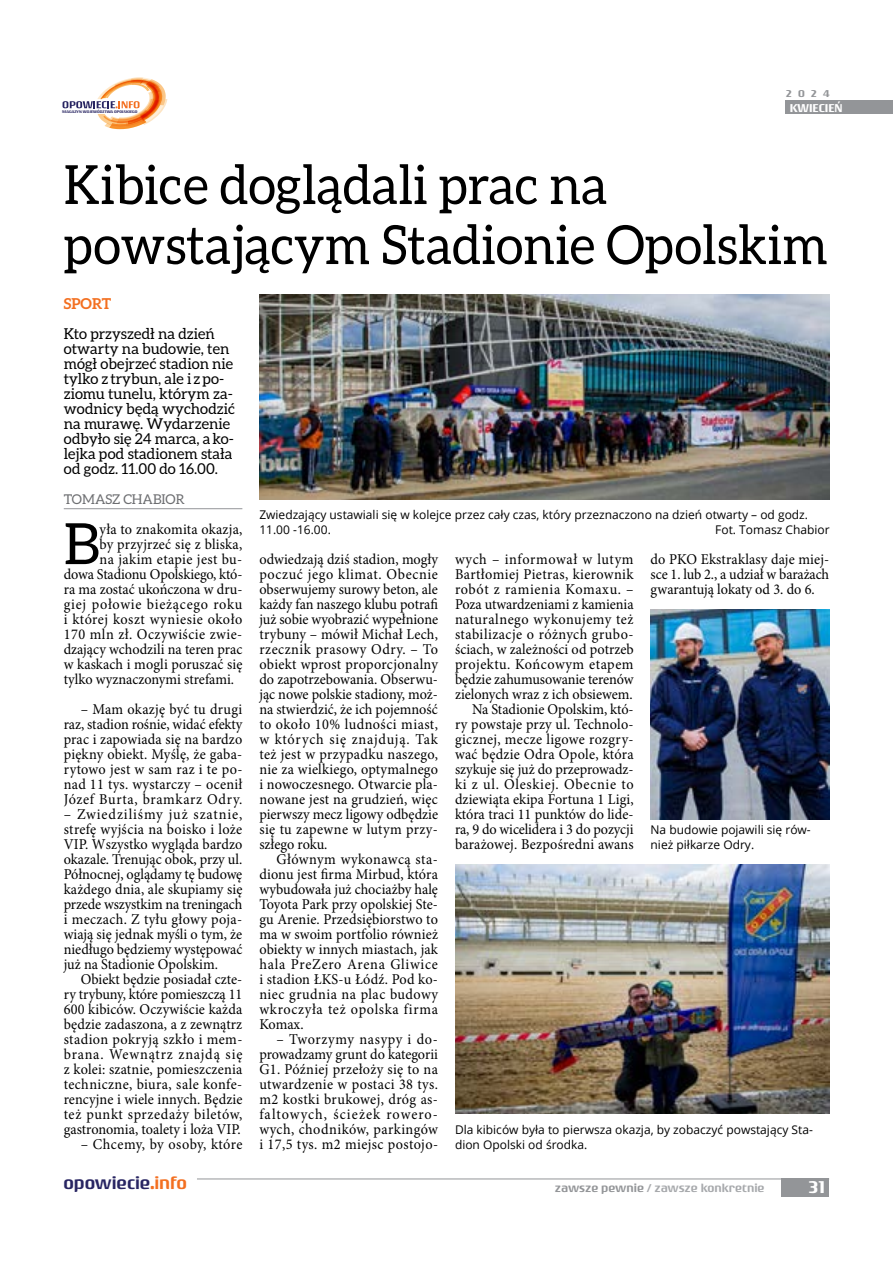
<style>
.page{position:relative;width:893px;height:1263px;background:#fff}
.page>*{position:absolute;margin:0;border:0;box-sizing:border-box;transform-origin:0 0}
.t1{font:56.85px "Aleo";color:#000}
.t2{font:54px/60px "Aleo";color:#000;scale:.95 1}
.t3{font:500 18px "Rogue Sans Ext";color:#282562}
.t4{font:500 18px "Rogue Sans Ext";color:#fff}
.t5{font:15px/15px "Minion Pro";letter-spacing:.015em;color:#000;text-align:justify;scale:.95 1}
.t6{font:15px/15px "Aleo";color:#000}
.t7{font:15px "Minion Pro";letter-spacing:-.01em;color:#000;scale:.95 1}
.t8{font:15px "Minion Pro";letter-spacing:.04em;color:#000;scale:.95 1}
.t9{font:15px "Minion Pro";letter-spacing:.05em;color:#000;scale:.95 1}
.t10{font:700 15px "Aleo";color:#f36f20}
.t11{font:13.5px "Aleo";color:#6d6e71}
.t12{font:12px/15px "Open Sans";color:#000}
.t13{font:500 12px "Rogue Sans Ext";color:#a7a9ac}
.t14{font:500 12px "Rogue Sans Ext";color:#fff}
.t15{font:500 10.5px "Rogue Sans Ext";color:#939598}
.t16{font:500 4.05px "Rogue Sans Ext";color:#282562;scale:1.04 1}
.s1{color:#f36f20}
.s2{color:#939598}
</style>
<div class="page">
<div style="left:785px;top:101px;width:108px;height:13px;background:#939598"></div>
<div style="left:782px;top:1178px;width:47px;height:18px;background:#939598"></div>
<hr style="left:197px;top:1178px;width:632px;height:1px;background:#939598">
<svg style="left:63px;top:77px;width:104px;height:52px"></svg>
<hr style="left:64px;top:508px;width:178px;height:1px;background:#939598">
<img style="left:259px;top:294px;width:570px;height:206px">
<img style="left:455px;top:864px;width:374px;height:250px">
<img style="left:651px;top:609px;width:178px;height:210px">
<p class="t16" style="left:62px;top:109px;width:74px">MAGAZYN WOJEWÓDZTWA OPOLSKIEGO</p>
<p class="t15" style="left:786px;top:87px;width:45px">2024</p>
<p class="t14" style="left:790px;top:101px;width:54px">KWIECIEŃ</p>
<h2 class="t2" style="left:64px;top:154px;width:806px">Kibice doglądali prac na powstającym Stadionie Opolskim</h2>
<p class="t10" style="left:64px;top:295px;width:49px">SPORT</p>
<p class="t6" style="left:64px;top:326px;width:173px">Kto przyszedł na dzień otwarty na budowie, ten mógł obejrzeć stadion nie tylko z trybun, ale i z po&shy;ziomu tunelu, którym za&shy;wodnicy będą wychodzić na murawę. Wydarzenie odbyło się 24 marca, a ko&shy;lejka pod stadionem stała od godz. 11.00 do 16.00.</p>
<p class="t11" style="left:64px;top:492px;width:123px">TOMASZ CHABIOR</p>
<h1 class="t1" style="left:64px;top:512px;width:37px">B</h1>
<p class="t5" style="left:100px;top:522px;width:152px">yła to znakomita okazja,</p>
<p class="t5" style="left:100px;top:537px;width:152px">by przyjrzeć się z bliska,</p>
<p class="t5" style="left:100px;top:552px;width:152px">na jakim etapie jest bu-</p>
<p class="t7" style="left:64px;top:564px;width:190px">dowa Stadionu Opolskiego, któ-</p>
<p class="t5" style="left:64px;top:582px;width:190px">ra ma zostać ukończona w dru-</p>
<p class="t9" style="left:64px;top:594px;width:189px">giej połowie bieżącego roku</p>
<p class="t8" style="left:64px;top:609px;width:190px">i której koszt wyniesie około</p>
<p class="t5" style="left:64px;top:627px;width:189px">170 mln zł. Oczywiście zwie-</p>
<p class="t5" style="left:64px;top:642px;width:189px">dzający wchodzili na teren prac</p>
<p class="t5" style="left:64px;top:657px;width:190px">w kaskach i mogli poruszać się</p>
<p class="t5" style="left:64px;top:672px;width:181px">tylko wyznaczonymi strefami.</p>
<p class="t5" style="left:64px;top:702px;width:190px;text-indent:17px">– Mam okazję być tu drugi raz, stadion rośnie, widać efekty prac i zapowiada się na bardzo piękny obiekt. Myślę, że gaba&shy;rytowo jest w sam raz i te po&shy;nad 11 tys. wystarczy – ocenił Józef Burta, bramkarz Odry.</p>
<p class="t5" style="left:64px;top:807px;width:190px">– Zwiedziliśmy już szatnie, strefę wyjścia na boisko i loże VIP. Wszystko wygląda bardzo okazale. Trenując obok, przy ul.<br>Północnej, oglądamy tę budowę każdego dnia, ale skupiamy się przede wszystkim na treningach i meczach. Z tyłu głowy poja&shy;wiają się jednak myśli o tym, że niedługo będziemy występować już na Stadionie Opolskim.</p>
<p class="t5" style="left:64px;top:972px;width:190px;text-indent:17px">Obiekt będzie posiadał czte&shy;ry trybuny, które pomieszczą 11<br>600 kibiców. Oczywiście każda będzie zadaszona, a z zewnątrz stadion pokryją szkło i mem&shy;brana. Wewnątrz znajdą się z kolei: szatnie, pomieszczenia techniczne, biura, sale konfe&shy;rencyjne i wiele innych. Będzie też punkt sprzedaży biletów, gastronomia, toalety i loża VIP.</p>
<p class="t5" style="left:81px;top:1137px;width:172px">– Chcemy, by osoby, które</p>
<p class="t3" style="left:63px;top:1172px;width:125px">opowiecie<span class="s1">.info</span></p>
<p class="t12" style="left:259px;top:507px;width:550px">Zwiedzający ustawiali się w kolejce przez cały czas, który przeznaczono na dzień otwarty – od godz.<br>11.00 -16.00.</p>
<p class="t12" style="left:715px;top:522px;width:116px">Fot. Tomasz Chabior</p>
<p class="t5" style="left:259px;top:552px;width:190px">odwiedzają dziś stadion, mogły poczuć jego klimat. Obecnie obserwujemy surowy beton, ale każdy fan naszego klubu potrafi już sobie wyobrazić wypełnione trybuny – mówił Michał Lech, rzecznik prasowy Odry. – To obiekt wprost proporcjonalny do zapotrzebowania. Obserwu&shy;jąc nowe polskie stadiony, moż&shy;na stwierdzić, że ich pojemność to około 10% ludności miast, w których się znajdują. Tak też jest w przypadku naszego, nie za wielkiego, optymalnego i nowoczesnego. Otwarcie pla&shy;nowane jest na grudzień, więc pierwszy mecz ligowy odbędzie się tu zapewne w lutym przy&shy;szłego roku.</p>
<p class="t5" style="left:259px;top:852px;width:190px;text-indent:17px">Głównym wykonawcą sta&shy;dionu jest firma Mirbud, która wybudowała już chociażby halę Toyota Park przy opolskiej Ste&shy;gu Arenie. Przedsiębiorstwo to ma w swoim portfolio również obiekty w innych miastach, jak hala PreZero Arena Gliwice i stadion ŁKS-u Łódź. Pod ko&shy;niec grudnia na plac budowy wkroczyła też opolska firma Komax.</p>
<p class="t5" style="left:259px;top:1032px;width:190px;text-indent:17px">– Tworzymy nasypy i do&shy;prowadzamy grunt do kategorii G1. Później przełoży się to na utwardzenie w postaci 38 tys. m2 kostki brukowej, dróg as&shy;faltowych, ścieżek rowero&shy;wych, chodników, parkingów i 17,5 tys. m2 miejsc postojo-</p>
<p class="t5" style="left:455px;top:552px;width:190px;text-align:right">wych – informował w lutym<br>Bartłomiej Pietras, kierownik robót z ramienia Komaxu. –<br>Poza utwardzeniami z kamienia naturalnego wykonujemy też stabilizacje o różnych grubo&shy;ściach, w zależności od potrzeb projektu. Końcowym etapem będzie zahumusowanie terenów zielonych wraz z ich obsiewem.<br>Na Stadionie Opolskim, któ-<br>ry powstaje przy ul. Technolo&shy;gicznej, mecze ligowe rozgry&shy;wać będzie Odra Opole, która szykuje się już do przeprowadz&shy;ki z ul. Oleskiej. Obecnie to dziewiąta ekipa Fortuna 1 Ligi, która traci 11 punktów do lide&shy;ra, 9 do wicelidera i 3 do pozycji barażowej. Bezpośredni awans</p>
<p class="t5" style="left:651px;top:552px;width:189px">do PKO Ekstraklasy daje miej&shy;sce 1. lub 2., a udział w barażach gwarantują lokaty od 3. do 6.</p>
<p class="t12" style="left:651px;top:822px;width:162px">Na budowie pojawili się rów&shy;nież piłkarze Odry.</p>
<p class="t12" style="left:455px;top:1122px;width:359px">Dla kibiców była to pierwsza okazja, by zobaczyć powstający Sta&shy;dion Opolski od środka.</p>
<p class="t13" style="left:555px;top:1181px;width:211px"><span class="s2">zawsze pewnie</span> / zawsze konkretnie</p>
<p class="t4" style="left:809px;top:1176px;width:18px">31</p>
</div>
